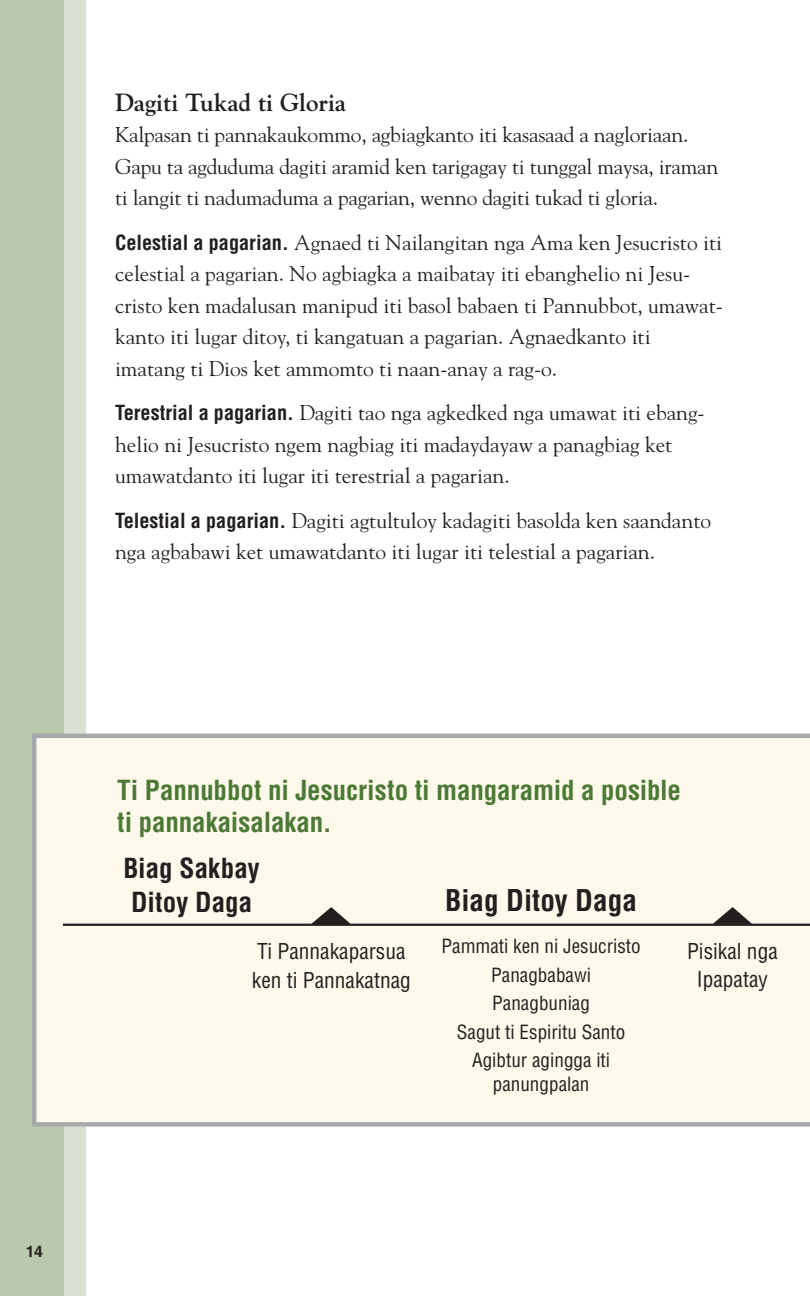
<style>
.page{position:relative;width:810px;height:1296px;background:#fff}
.page>*{position:absolute;margin:0;border:0;box-sizing:border-box;transform-origin:0 0}
.t1{font:700 condensed 29.25px "Helveticalds Lat";color:#231f20}
.t2{font:700 condensed 27px/31.5px "Helveticalds Lat";letter-spacing:-.005em;color:#4c7935}
.t3{font:700 condensed 27px/33.8px "Helveticalds Lat";letter-spacing:.005em;color:#231f20}
.t4{font:700 24.75px "Goudy Oldstylelds Lat";color:#231f20}
.t5{font:21.38px/31.5px "Goudy Oldstylelds Lat";color:#231f20}
.t6{font:condensed 21.38px/28.1px "Helveticalds Lat";color:#231f20}
.t7{font:condensed 19.12px/28.6px "Helveticalds Lat";color:#231f20;text-align:center}
.t8{font:700 15.75px "Helveticalds Lat";color:#231f20}
.s1{font-family:"Helveticalds Lat";font-weight:700;font-stretch:condensed;font-size:20.25px}
</style>
<div class="page">
<div style="left:0;top:0;width:85px;height:1296px;background:#b9c9ae"></div>
<div style="left:64px;top:0;width:21px;height:1296px;background:#d8e1d2"></div>
<div style="left:32px;top:734px;width:778px;height:393px;background:#fef9eb"></div>
<hr style="left:63px;top:924px;width:747px;height:2px;background:#231f20">
<svg style="left:713px;top:907px;width:39px;height:17px"></svg>
<svg style="left:311px;top:907px;width:40px;height:17px"></svg>
<p class="t4" style="left:115px;top:82px;width:233px">Dagiti Tukad ti Gloria</p>
<p class="t5" style="left:115px;top:117px;width:605px">Kalpasan ti pannakaukommo, agbiagkanto iti kasasaad a nagloriaan.<br>Gapu ta agduduma dagiti aramid ken tarigagay ti tunggal maysa, iraman ti langit ti nadumaduma a pagarian, wenno dagiti tukad ti gloria.</p>
<p class="t5" style="left:115px;top:225px;width:609px"><span class="s1">Celestial a pagarian.</span> Agnaed ti Nailangitan nga Ama ken Jesucristo iti celestial a pagarian. No agbiagka a maibatay iti ebanghelio ni Jesu&shy;cristo ken madalusan manipud iti basol babaen ti Pannubbot, umawat&shy;kanto iti lugar ditoy, ti kangatuan a pagarian. Agnaedkanto iti imatang ti Dios ket ammomto ti naan-anay a rag-o.</p>
<p class="t5" style="left:115px;top:395px;width:591px"><span class="s1">Terestrial a pagarian.</span> Dagiti tao nga agkedked nga umawat iti ebang&shy;helio ni Jesucristo ngem nagbiag iti madaydayaw a panagbiag ket umawatdanto iti lugar iti terestrial a pagarian.</p>
<p class="t5" style="left:115px;top:503px;width:598px"><span class="s1">Telestial a pagarian.</span> Dagiti agtultuloy kadagiti basolda ken saandanto nga agbabawi ket umawatdanto iti lugar iti telestial a pagarian.</p>
<p class="t8" style="left:26px;top:1239px;width:18px">14</p>
<p class="t2" style="left:117px;top:772px;width:565px">Ti Pannubbot ni Jesucristo ti mangaramid a posible ti pannakaisalakan.</p>
<p class="t3" style="left:123px;top:848px;width:138px">Biag Sakbay<br>Ditoy Daga</p>
<h1 class="t1" style="left:445px;top:875px;width:193px">Biag Ditoy Daga</h1>
<p class="t7" style="left:442px;top:930px;width:201px">Pammati ken ni Jesucristo<br>Panagbabawi<br>Panagbuniag<br>Sagut ti Espiritu Santo<br>Agibtur agingga iti</p>
<p class="t7" style="left:493px;top:1068px;width:98px">panungpalan</p>
<p class="t6" style="left:252px;top:936px;width:161px">Ti Pannakaparsua ken ti Pannakatnag</p>
<p class="t6" style="left:687px;top:936px;width:92px;text-align:center">Pisikal nga<br>Ipapatay</p>
</div>
